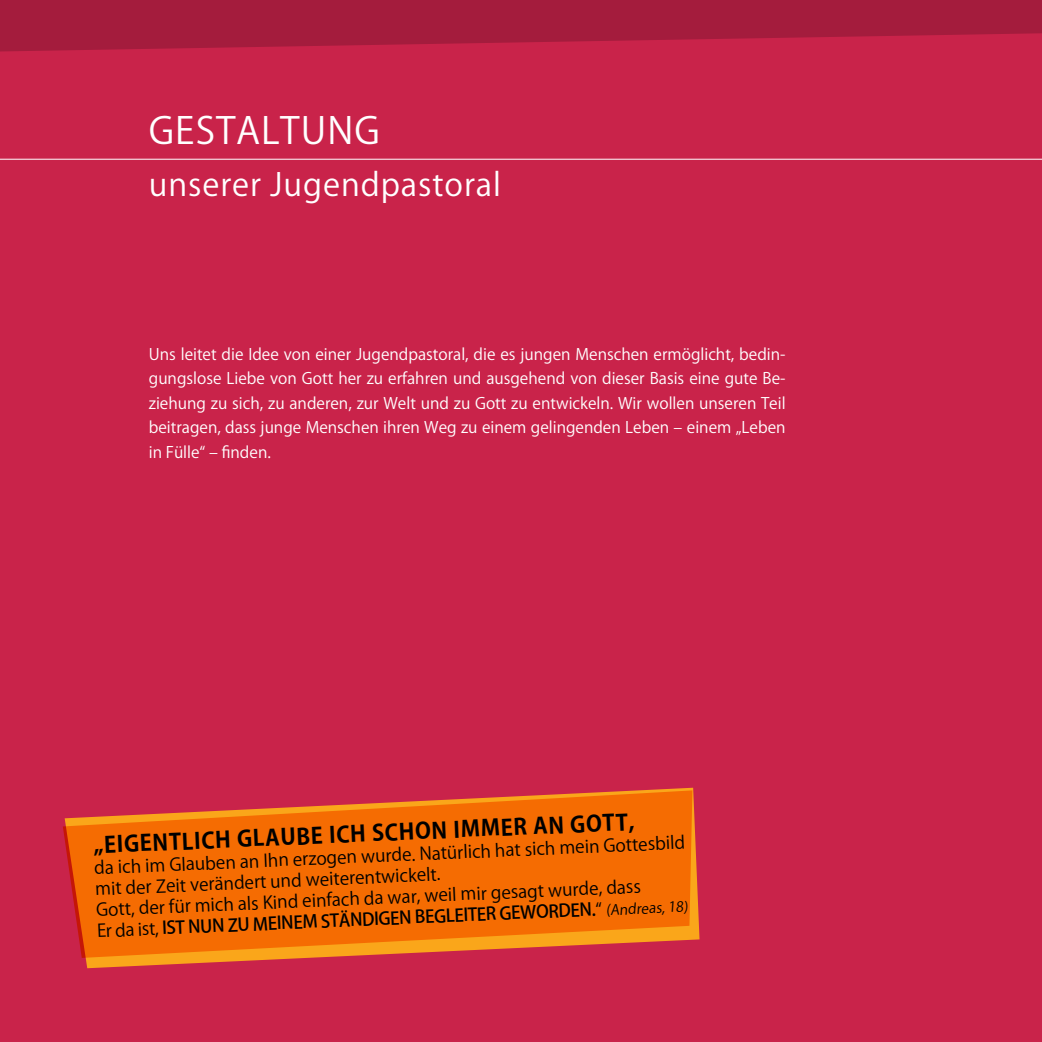
<style>
.page{position:relative;width:1042px;height:1042px;background:#c9234a}
.page>*{position:absolute;margin:0;border:0;box-sizing:border-box;transform-origin:0 0}
.t1{font:36.75px "Koz Go Pr 6 N";letter-spacing:.03em;color:#fff}
.t2{font:31.5px "Koz Go Pr 6 N";letter-spacing:.03em;color:#fff}
.t3{font:700 22.05px "Koz Go Pr 6 N";color:#000}
.t4{font:17.5px/19.8px "Koz Go Pr 6 N";color:#000}
.t5{font:500 17.5px "Koz Go Pr 6 N";color:#000}
.t6{font:15.75px/24.5px "Koz Go Pro";color:#fff;text-align:justify}
.t7{font:14px "Koz Go Pr 6 N";color:#000}
.s1{font-weight:500}
.s2{font-weight:500;font-size:17.5px}
.s3{font-size:17.5px}
</style>
<div class="page">
<hr style="left:0;top:159px;width:1042px;height:1px;background:#fff">
<svg style="left:0;top:0;width:1042px;height:52px;fill:#a41c3d"></svg>
<svg style="left:85px;top:788px;width:614px;height:180px"></svg>
<svg style="left:63px;top:790px;width:629px;height:168px;background:#ef670d"></svg>
<svg style="left:330px;top:824px;width:35px;height:19px"></svg>
<svg style="left:629px;top:826px;width:5px;height:7px"></svg>
<h1 class="t1" style="left:149px;top:109px;width:232px">GESTALTUNG</h1>
<h2 class="t2" style="left:149px;top:167px;width:354px">unserer Jugendpastoral</h2>
<p class="t6" style="left:149px;top:342px;width:638px">Uns leitet die Idee von einer Jugendpastoral, die es jungen Menschen ermöglicht, bedin&shy;gungslose Liebe von Gott her zu erfahren und ausgehend von dieser Basis eine gute Be&shy;ziehung zu sich, zu anderen, zur Welt und zu Gott zu entwickeln. Wir wollen unseren Teil beitragen, dass junge Menschen ihren Weg zu einem gelingenden Leben – einem „Leben in Fülle“ – finden.</p>
<h3 class="t3" style="left:93px;top:833px;width:38px;rotate:-3deg">„Eigentlich</h3>
<h3 class="t3" style="left:236px;top:827px;width:59px;rotate:-3deg">gl aube</h3>
<h3 class="t3" style="left:371px;top:821px;width:15px;rotate:-3deg">schon</h3>
<h3 class="t3" style="left:453px;top:818px;width:147px;rotate:-3deg">immer an Gott</h3>
<p class="t4" style="left:94px;top:861px;width:593px;rotate:-3deg">da ich im Glauben an Ihn erzogen wurde. Natürlich hat sich mein Gottesbild mit der Zeit verändert und weiterentwickelt.</p>
<p class="t4" style="left:96px;top:902px;width:547px;line-height:20.5px;rotate:-3deg">Gott, der für mich als Kind einfach da war, weil mir gesagt wurde, dass<br>Er da ist, <span class="s1">ist nun zu me inem st ändige n Begle</span></p>
<p class="t5" style="left:463px;top:905px;width:15px;rotate:-3deg">iter</p>
<p class="t5" style="left:499px;top:903px;width:16px;rotate:-3deg">geworde</p>
<p class="t7" style="left:579px;top:904px;width:110px;rotate:-3deg"><span class="s2">n.</span><span class="s3">“</span> (Andreas, 18)</p>
</div>
